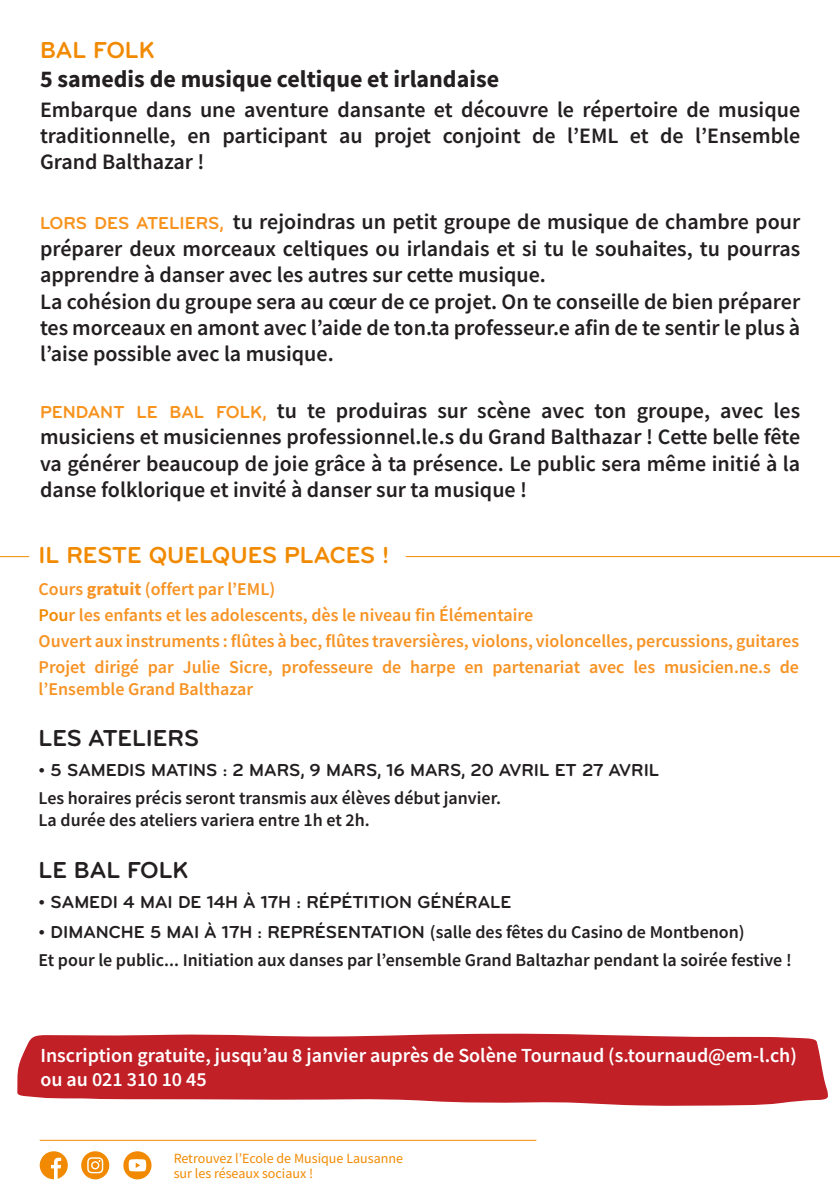
<style>
.page{position:relative;width:840px;height:1191px;background:#fff}
.page>*{position:absolute;margin:0;border:0;box-sizing:border-box;transform-origin:0 0}
.VERSO_courants{font:700 24px "Mada";color:#231f20}
.textes_courants{font:700 24px "Bryant";color:#f18a00}
.textes_courants-2{font:700 24px "Bryant";color:#231f20}
.VERSO_courants-2{font:700 24px "Bryant";color:#f18a00}
.VERSO_courants-3{font:600 22px/26.4px "Mada";color:#231f20;text-align:justify}
.VERSO_courants-4{font:600 20px "Mada";color:#fff}
.textes_courants-3{font:600 18px/21.6px "Mada";color:#f79324}
.textes_courants-4{font:600 18px "Mada";color:#231f20}
.textes_courants-5{font:700 18px "Bryant";color:#231f20}
.VERSO_courants-5{font:14px/15.4px "Mada";color:#f18a00}
.s1{font-family:"Bryant";font-weight:700;font-size:18px;color:#f7931d}
.s2{font-weight:700}
.s3{color:#f18a00}
.s4{font-family:"Bryant";font-weight:700}
</style>
<div class="page">
<svg style="left:17px;top:1033px;width:811px;height:73px;background:#c7383e"></svg>
<hr style="left:40px;top:1140px;width:496px;height:1px;background:#f18a00">
<hr style="left:405px;top:556px;width:434px;height:1px;background:#f18a00">
<svg style="left:0;top:556px;width:29px;height:1px"></svg>
<svg style="left:40px;top:1151px;width:28px;height:28px"></svg>
<svg style="left:81px;top:1151px;width:28px;height:28px"></svg>
<svg style="left:123px;top:1151px;width:28px;height:28px"></svg>
<p class="VERSO_courants-2" style="left:40px;top:35px;width:116px">BAL FOLK</p>
<p class="VERSO_courants" style="left:40px;top:65px;width:460px">5 samedis de musique celtique et irlandaise</p>
<p class="VERSO_courants-3" style="left:40px;top:97px;width:761px">Embarque dans une aventure dansante et découvre le répertoire de musique traditionnelle, en participant au projet conjoint de l’EML et de l’Ensemble Grand Balthazar !</p>
<p class="VERSO_courants-3" style="left:40px;top:210px;width:761px"><span class="s1">LORS DES ATELIERS,</span> tu rejoindras un petit groupe de musique de chambre pour préparer deux morceaux celtiques ou irlandais et si tu le souhaites, tu pourras apprendre à danser avec les autres sur cette musique.</p>
<p class="VERSO_courants-3" style="left:40px;top:289px;width:761px">La cohésion du groupe sera au cœur de ce projet. On te conseille de bien préparer tes morceaux en amont avec l’aide de ton.ta professeur.e afin de te sentir le plus à l’aise possible avec la musique.</p>
<p class="VERSO_courants-3" style="left:40px;top:398px;width:761px"><span class="s1">PENDANT LE BAL FOLK,</span> tu te produiras sur scène avec ton groupe, avec les musiciens et musiciennes professionnel.le.s du Grand Balthazar ! Cette belle fête va générer beaucoup de joie grâce à ta présence. Le public sera même initié à la danse folklorique et invité à danser sur ta musique !</p>
<p class="textes_courants" style="left:39px;top:540px;width:352px">IL RESTE QUELQUES PLACES !</p>
<p class="textes_courants-3" style="left:39px;top:579px;width:238px">Cours <span class="s2">gratuit</span> (offert par l’EML)</p>
<p class="textes_courants-3" style="left:39px;top:605px;width:496px"><span class="s3">Pou</span>r les enfants et les adolescents, dès le niveau fin Élémentaire</p>
<p class="textes_courants-3" style="left:39px;top:631px;width:761px">Ouvert aux instruments : flûtes à bec, flûtes traversières, violons, violoncelles, percussions, guitares</p>
<p class="textes_courants-3" style="left:39px;top:657px;width:761px">Projet dirigé par Julie Sicre, professeure de harpe en partenariat avec les musicien.ne.s de l’Ensemble Grand Balthazar</p>
<p class="textes_courants-2" style="left:39px;top:723px;width:162px">LES ATELIERS</p>
<p class="textes_courants-5" style="left:39px;top:759px;width:621px">• 5 SAMEDIS MATINS : 2 MARS, 9 MARS, 16 MARS, 20 AVRIL ET 27 AVRIL</p>
<p class="textes_courants-4" style="left:39px;top:788px;width:463px">Les horaires précis seront transmis aux élèves début janvier.</p>
<p class="textes_courants-4" style="left:39px;top:810px;width:332px">La durée des ateliers variera entre 1h et 2h.</p>
<p class="textes_courants-2" style="left:39px;top:854px;width:151px">LE BAL FOLK</p>
<p class="textes_courants-5" style="left:39px;top:890px;width:474px">• SAMEDI 4 MAI DE 14H À 17H : RÉPÉTITION GÉNÉRALE</p>
<p class="textes_courants-4" style="left:39px;top:921px;width:707px"><span class="s4">• DIMANCHE 5 MAI À 17H : REPRÉSENTATION</span> (salle des fêtes du Casino de Montbenon)</p>
<p class="textes_courants-4" style="left:39px;top:949px;width:754px">Et pour le public... Initiation aux danses par l’ensemble Grand Baltazhar pendant la soirée festive !</p>
<p class="VERSO_courants-4" style="left:40px;top:1044px;width:757px">Inscription gratuite, jusqu’au 8 janvier auprès de Solène Tournaud (s.tournaud@em-l.ch)</p>
<p class="VERSO_courants-4" style="left:40px;top:1068px;width:168px">ou au 021 310 10 45</p>
<p class="VERSO_courants-5" style="left:173px;top:1150px;width:231px">Retrouvez l’Ecole de Musique Lausanne sur les réseaux sociaux !</p>
</div>
